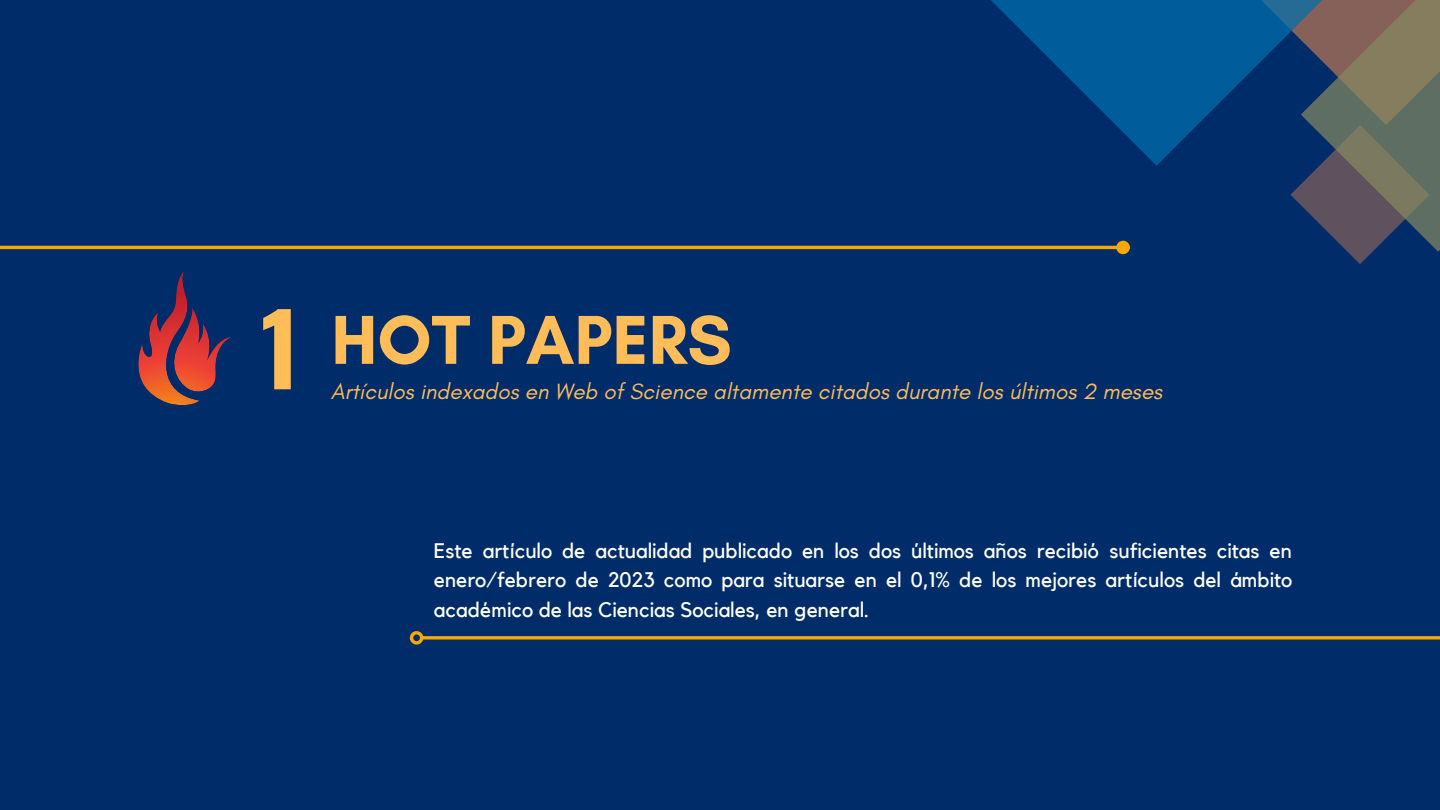
<style>
.page{position:relative;width:1440px;height:810px;background:#002d69}
.page>*{position:absolute;margin:0;border:0;box-sizing:border-box;transform-origin:0 0}
.t1{font:700 99px "Oswald";color:#ffbd59}
.t2{font:700 70.5px "Glacial Indifference";color:#ffbd59}
.t3{font:italic 22.5px "Glacial Indifference";color:#ffbd59}
.t4{font:21px/29.2px "Kollektif";color:#fff;text-align:justify}
</style>
<div class="page">
<svg style="left:138px;top:271px;width:93px;height:134px"></svg>
<hr style="left:0;top:246px;width:1117px;height:3px;background:#f8a900">
<div style="left:1118px;top:242px;width:10px;height:11px;background:#f8a900;border-radius:50%"></div>
<div style="left:1116px;top:241px;width:14px;height:13px;border:3px solid #f8a900;border-radius:50%"></div>
<svg style="left:423px;top:636px;width:1017px;height:4px;background:#d19510"></svg>
<div style="left:410px;top:631px;width:13px;height:14px;border:3px solid #f8a900;border-radius:50%"></div>
<svg style="left:1290px;top:0;width:150px;height:264px"></svg>
<svg style="left:991px;top:0;width:370px;height:166px"></svg>
<p class="t1" style="left:261px;top:271px;width:40px">1</p>
<p class="t2" style="left:331px;top:297px;width:402px">HOT PAPERS</p>
<p class="t3" style="left:331px;top:377px;width:833px">Artículos indexados en Web of Science altamente citados durante los últimos 2 meses</p>
<p class="t4" style="left:434px;top:537px;width:860px">Este artículo de actualidad publicado en los dos últimos años recibió suficientes citas en enero/febrero de 2023 como para situarse en el 0,1% de los mejores artículos del ámbito académico de las Ciencias Sociales, en general.</p>
</div>
